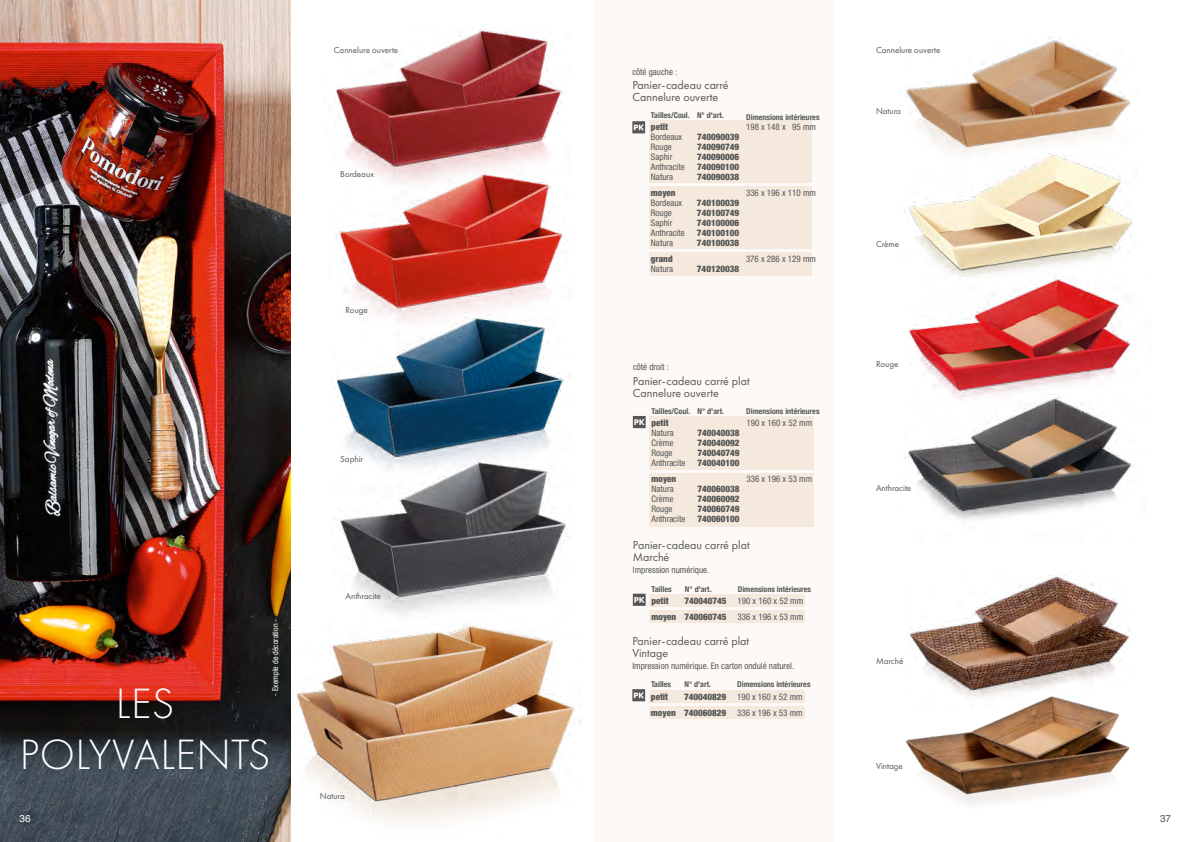
<style>
.page{position:relative;width:1191px;height:842px;background:#fff}
.page>*{position:absolute;margin:0;border:0;box-sizing:border-box;transform-origin:0 0}
.t1{font:300 44px/51px "Futura PT";letter-spacing:.01em;color:#fff;text-align:center}
.t2{font:12px/12px "Futura PT";color:#565756}
.t3{font:12px "Futura PT";color:#565656}
.t4{font:10px "Helvetica";color:#565756}
.t5{font:10px "Helvetica";color:#fff}
.t6{font:condensed 9px "Helvetica Neue LT Std";color:#565756}
.t7{font:900 condensed 9px "Helvetica Neue";color:#565756}
.t8{font:9px "Futura PT";color:#565756}
.t9{font:700 condensed 8px "Helvetica Neue";color:#565756}
.t10{font:condensed 8px "Helvetica Neue LT Std";color:#fff}
.s1{font-family:"Helvetica Neue";font-weight:900}
.s2{font-family:"Helvetica Neue LT Std";font-weight:400}
</style>
<div class="page">
<div style="left:595px;top:0;width:238px;height:842px;background:#fcf9f6"></div>
<img style="left:0;top:0;width:290px;height:842px">
<img style="left:336px;top:29px;width:228px;height:141px">
<img style="left:335px;top:170px;width:227px;height:143px">
<img style="left:332px;top:313px;width:232px;height:144px">
<img style="left:273px;top:616px;width:308px;height:226px">
<img style="left:332px;top:457px;width:240px;height:191px">
<img style="left:906px;top:37px;width:225px;height:117px">
<img style="left:904px;top:155px;width:228px;height:121px">
<img style="left:908px;top:276px;width:223px;height:118px">
<img style="left:910px;top:576px;width:219px;height:113px">
<img style="left:905px;top:689px;width:225px;height:116px">
<img style="left:904px;top:394px;width:230px;height:126px">
<svg style="left:633px;top:594px;width:12px;height:12px"></svg>
<div style="left:649px;top:594px;width:156px;height:13px;background:#f5e8dd"></div>
<div style="left:649px;top:610px;width:156px;height:13px;background:#f5e8dd"></div>
<div style="left:649px;top:473px;width:164px;height:53px;background:#f5e8dd"></div>
<svg style="left:633px;top:416px;width:12px;height:12px"></svg>
<div style="left:649px;top:416px;width:164px;height:54px;background:#f5e8dd"></div>
<svg style="left:632px;top:689px;width:13px;height:12px"></svg>
<div style="left:649px;top:690px;width:155px;height:12px;background:#f5e8dd"></div>
<div style="left:649px;top:706px;width:155px;height:12px;background:#f5e8dd"></div>
<div style="left:649px;top:252px;width:163px;height:24px;background:#f5e8dd"></div>
<div style="left:649px;top:186px;width:162px;height:63px;background:#f5e8dd"></div>
<svg style="left:632px;top:121px;width:13px;height:12px"></svg>
<div style="left:649px;top:121px;width:163px;height:62px;background:#f5e8dd"></div>
<p class="t10" style="left:271px;top:696px;width:78px;rotate:-90deg">- Exemple de décoration -</p>
<h1 class="t1" style="left:20px;top:678px;width:252px">LES<br>POLYVALENTS</h1>
<p class="t5" style="left:20px;top:811px;width:13px">36</p>
<p class="t8" style="left:334px;top:44px;width:66px">Cannelure ouverte</p>
<p class="t8" style="left:876px;top:44px;width:66px">Cannelure ouverte</p>
<p class="t6" style="left:632px;top:66px;width:46px">côté gauche :</p>
<p class="t8" style="left:340px;top:169px;width:36px">Bordeaux</p>
<p class="t8" style="left:345px;top:304px;width:24px">Rouge</p>
<p class="t8" style="left:340px;top:453px;width:24px">Saphir</p>
<p class="t8" style="left:345px;top:590px;width:37px">Anthracite</p>
<p class="t8" style="left:320px;top:790px;width:26px">Natura</p>
<h2 class="t3" style="left:632px;top:78px;width:98px">Panier-cadeau carré</h2>
<h2 class="t2" style="left:632px;top:91px;width:87px">Cannelure ouverte</h2>
<p class="t9" style="left:651px;top:109px;width:74px">Tailles/Coul. N° d'art.</p>
<p class="t9" style="left:746px;top:110px;width:75px">Dimensions intérieures</p>
<p class="t7" style="left:651px;top:120px;width:19px">petit</p>
<p class="t6" style="left:746px;top:122px;width:71px">198 x 148 x 95 mm</p>
<p class="t6" style="left:651px;top:132px;width:33px">Bordeaux</p>
<p class="t7" style="left:697px;top:130px;width:44px">740090039</p>
<p class="t6" style="left:651px;top:142px;width:22px">Rouge</p>
<p class="t7" style="left:697px;top:140px;width:44px">740090749</p>
<p class="t6" style="left:651px;top:152px;width:23px">Saphir</p>
<p class="t7" style="left:697px;top:150px;width:44px">740090006</p>
<p class="t6" style="left:651px;top:162px;width:35px">Anthracite</p>
<p class="t7" style="left:697px;top:160px;width:44px">740090100</p>
<p class="t6" style="left:651px;top:172px;width:24px">Natura</p>
<p class="t7" style="left:697px;top:170px;width:44px">740090038</p>
<p class="t7" style="left:651px;top:186px;width:26px">moyen</p>
<p class="t6" style="left:746px;top:188px;width:71px">336 x 196 x 110 mm</p>
<p class="t6" style="left:651px;top:198px;width:33px">Bordeaux</p>
<p class="t7" style="left:697px;top:196px;width:44px">740100039</p>
<p class="t6" style="left:651px;top:208px;width:22px">Rouge</p>
<p class="t7" style="left:697px;top:206px;width:44px">740100749</p>
<p class="t6" style="left:651px;top:218px;width:23px">Saphir</p>
<p class="t7" style="left:697px;top:216px;width:44px">740100006</p>
<p class="t6" style="left:651px;top:228px;width:35px">Anthracite</p>
<p class="t7" style="left:697px;top:226px;width:44px">740100100</p>
<p class="t6" style="left:651px;top:238px;width:24px">Natura</p>
<p class="t7" style="left:697px;top:236px;width:44px">740100038</p>
<p class="t7" style="left:651px;top:252px;width:23px">grand</p>
<p class="t6" style="left:746px;top:254px;width:71px">376 x 286 x 129 mm</p>
<p class="t6" style="left:651px;top:264px;width:24px">Natura</p>
<p class="t7" style="left:697px;top:262px;width:44px">740120038</p>
<p class="t6" style="left:633px;top:362px;width:37px">côté droit :</p>
<h2 class="t2" style="left:633px;top:375px;width:118px">Panier-cadeau carré plat<br>Cannelure ouverte</h2>
<p class="t9" style="left:651px;top:405px;width:74px">Tailles/Coul. N° d'art.</p>
<p class="t9" style="left:746px;top:405px;width:75px">Dimensions intérieures</p>
<p class="t7" style="left:651px;top:416px;width:19px">petit</p>
<p class="t6" style="left:746px;top:418px;width:67px">190 x 160 x 52 mm</p>
<p class="t6" style="left:651px;top:428px;width:24px">Natura</p>
<p class="t7" style="left:697px;top:426px;width:44px">740040038</p>
<p class="t6" style="left:651px;top:438px;width:23px">Crème</p>
<p class="t7" style="left:697px;top:436px;width:44px">740040092</p>
<p class="t6" style="left:651px;top:448px;width:22px">Rouge</p>
<p class="t7" style="left:697px;top:446px;width:44px">740040749</p>
<p class="t6" style="left:651px;top:458px;width:35px">Anthracite</p>
<p class="t7" style="left:697px;top:456px;width:44px">740040100</p>
<p class="t7" style="left:651px;top:472px;width:26px">moyen</p>
<p class="t6" style="left:746px;top:474px;width:67px">336 x 196 x 53 mm</p>
<p class="t6" style="left:651px;top:484px;width:24px">Natura</p>
<p class="t7" style="left:697px;top:482px;width:44px">740060038</p>
<p class="t6" style="left:651px;top:494px;width:23px">Crème</p>
<p class="t7" style="left:697px;top:492px;width:44px">740060092</p>
<p class="t6" style="left:651px;top:504px;width:22px">Rouge</p>
<p class="t7" style="left:697px;top:502px;width:44px">740060749</p>
<p class="t6" style="left:651px;top:514px;width:35px">Anthracite</p>
<p class="t7" style="left:697px;top:512px;width:44px">740060100</p>
<h2 class="t2" style="left:633px;top:539px;width:118px">Panier-cadeau carré plat<br>Marché</h2>
<p class="t6" style="left:633px;top:565px;width:78px">Impression numérique.</p>
<p class="t9" style="left:651px;top:582px;width:22px">Tailles</p>
<p class="t9" style="left:685px;top:582px;width:28px">N° d'art.</p>
<p class="t9" style="left:737px;top:582px;width:75px">Dimensions intérieures</p>
<p class="t7" style="left:651px;top:593px;width:19px">petit</p>
<p class="t6" style="left:684px;top:596px;width:120px"><span class="s1">740040745</span> 190 x 160 x 52 mm</p>
<p class="t7" style="left:651px;top:609px;width:153px">moyen 740060745 <span class="s2">336 x 196 x 53 mm</span></p>
<h2 class="t2" style="left:632px;top:635px;width:118px">Panier-cadeau carré plat<br>Vintage</h2>
<p class="t6" style="left:632px;top:660px;width:163px">Impression numérique. En carton ondulé naturel.</p>
<p class="t9" style="left:651px;top:678px;width:22px">Tailles</p>
<p class="t9" style="left:684px;top:678px;width:28px">N° d'art.</p>
<p class="t9" style="left:737px;top:678px;width:75px">Dimensions intérieures</p>
<p class="t7" style="left:651px;top:689px;width:19px">petit</p>
<p class="t6" style="left:684px;top:691px;width:120px"><span class="s1">740040829</span> 190 x 160 x 52 mm</p>
<p class="t7" style="left:651px;top:705px;width:153px">moyen 740060829 <span class="s2">336 x 196 x 53 mm</span></p>
<p class="t8" style="left:876px;top:106px;width:26px">Natura</p>
<p class="t8" style="left:876px;top:238px;width:25px">Crème</p>
<p class="t8" style="left:876px;top:359px;width:24px">Rouge</p>
<p class="t8" style="left:876px;top:482px;width:37px">Anthracite</p>
<p class="t8" style="left:876px;top:656px;width:29px">Marché</p>
<p class="t8" style="left:876px;top:761px;width:28px">Vintage</p>
<p class="t4" style="left:1160px;top:811px;width:13px">37</p>
</div>
